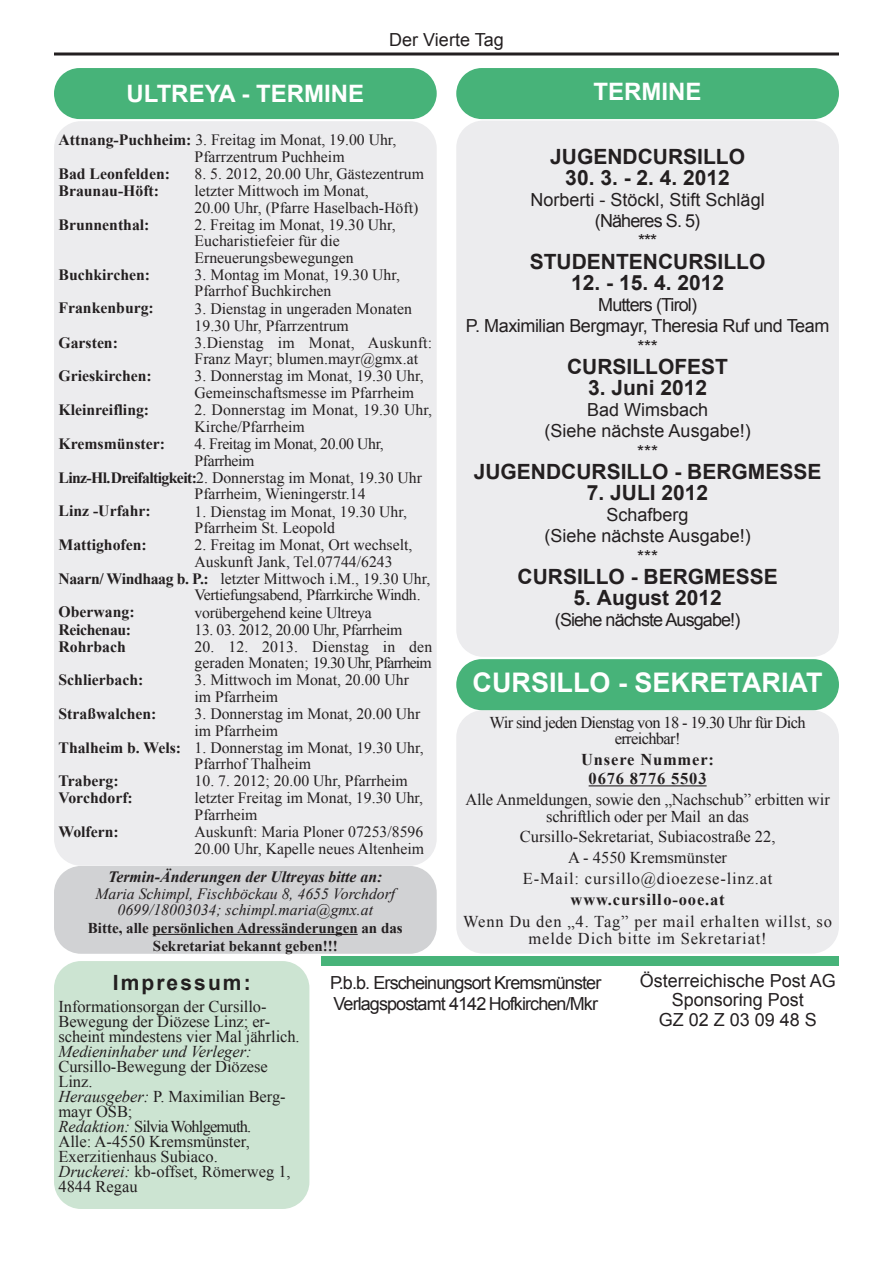
<style>
.page{position:relative;width:893px;height:1263px;background:#fff}
.page>*{position:absolute;margin:0;border:0;box-sizing:border-box;transform-origin:0 0}
.t1{font:700 27px "Arial";color:#fff}
.t2{font:700 24px "Arial";color:#fff}
.t3{font:700 21px "Arial";color:#231f20}
.t4{font:18px/21px "Arial";color:#231f20;text-align:center}
.t5{font:18px/21px "Arial";letter-spacing:-.05em;color:#231f20}
.t6{font:18px/21px "Arial";letter-spacing:-.025em;color:#231f20;text-align:center}
.t7{font:16.5px/15px "Times New Roman";letter-spacing:-.005em;color:#231f20;text-align:center}
.t8{font:16.5px/16.5px "Times New Roman";letter-spacing:.05em;color:#231f20;text-align:center}
.t9{font:16.5px/16.5px "Times New Roman";letter-spacing:-.04em;color:#231f20;text-align:center}
.t10{font:700 16.5px/19.2px "Times New Roman";letter-spacing:.05em;color:#231f20;text-align:center}
.t11{font:italic 16.5px "Times New Roman";letter-spacing:-.005em;color:#231f20}
.t12{font:15.75px/16.5px "Times New Roman";color:#231f20}
.t13{font:700 15.75px "Times New Roman";color:#231f20}
.t14{font:15.75px "Times New Roman";letter-spacing:-.025em;color:#231f20}
.t15{font:italic 15.75px/15.8px "Times New Roman";color:#231f20;text-align:center}
.t16{font:italic 700 15.75px "Times New Roman";color:#231f20}
.t17{font:700 15.75px "Times New Roman";letter-spacing:-.025em;color:#231f20}
.t18{font:700 15px/17.7px "Times New Roman";color:#231f20;text-align:center}
.s1{font-weight:700}
.s2{font-style:italic}
</style>
<div class="page">
<div style="left:54px;top:866px;width:383px;height:88px;background:#d1d2d4"></div>
<hr style="left:153px;top:934px;width:205px;height:1px;background:#231f20">
<div style="left:54px;top:961px;width:255px;height:248px;background:#cce4d2"></div>
<div style="left:456px;top:710px;width:383px;height:243px;background:#ececee"></div>
<div style="left:456px;top:659px;width:383px;height:51px;background:#47b379"></div>
<div style="left:456px;top:121px;width:383px;height:536px;background:#ececee"></div>
<div style="left:54px;top:121px;width:383px;height:745px;background:#ececee"></div>
<div style="left:456px;top:68px;width:383px;height:51px;background:#47b379"></div>
<div style="left:54px;top:68px;width:383px;height:51px;background:#47b379"></div>
<svg style="left:54px;top:52px;width:785px;height:4px;background:#595657"></svg>
<hr style="left:589px;top:785px;width:118px;height:1px;background:#231f20">
<div style="left:321px;top:956px;width:518px;height:9px;background:#47b379"></div>
<p class="t4" style="left:389px;top:29px;width:116px">Der Vierte Tag</p>
<h2 class="t2" style="left:126px;top:81px;width:239px">ULTREYA - TERMINE</h2>
<h2 class="t2" style="left:594px;top:78px;width:110px">TERMINE</h2>
<p class="t12" style="left:195px;top:132px;width:203px;text-indent:-136px"><span class="s1">Attnang-Puchheim:</span> 3. Freitag im Monat, 19.00 Uhr,<br>Pfarrzentrum Puchheim</p>
<p class="t13" style="left:58px;top:165px;width:113px">Bad Leonfelden:</p>
<p class="t12" style="left:195px;top:165px;width:231px">8. 5. 2012, 20.00 Uhr, Gästezentrum</p>
<p class="t13" style="left:58px;top:182px;width:102px">Braunau-Höft:</p>
<p class="t12" style="left:195px;top:183px;width:225px">letzter Mittwoch im Monat,<br>20.00 Uhr, (Pfarre Haselbach-Höft)</p>
<p class="t13" style="left:58px;top:216px;width:93px">Brunnenthal:</p>
<p class="t12" style="left:195px;top:216px;width:203px">2. Freitag im Monat, 19.30 Uhr,<br>Eucharistiefeier für die<br>Erneuerungsbewegungen</p>
<p class="t13" style="left:59px;top:266px;width:93px">Buchkirchen:</p>
<p class="t12" style="left:195px;top:266px;width:207px">3. Montag im Monat, 19.30 Uhr,<br>Pfarrhof Buchkirchen</p>
<p class="t13" style="left:59px;top:299px;width:97px">Frankenburg:</p>
<p class="t12" style="left:195px;top:300px;width:219px;line-height:17.1px">3. Dienstag in ungeraden Monaten<br>19.30 Uhr, Pfarrzentrum</p>
<p class="t13" style="left:59px;top:334px;width:61px">Garsten:</p>
<p class="t12" style="left:195px;top:334px;width:239px">3.Dienstag im Monat, Auskunft:<br>Franz Mayr; blumen.mayr@gmx.at</p>
<p class="t13" style="left:59px;top:367px;width:95px">Grieskirchen:</p>
<p class="t12" style="left:195px;top:368px;width:231px">3. Donnerstag im Monat, 19.30 Uhr,<br>Gemeinschaftsmesse im Pfarrheim</p>
<p class="t13" style="left:59px;top:401px;width:92px">Kleinreifling:</p>
<p class="t12" style="left:195px;top:401px;width:239px">2. Donnerstag im Monat, 19.30 Uhr,<br>Kirche/Pfarrheim</p>
<p class="t13" style="left:59px;top:435px;width:108px">Kremsmünster:</p>
<p class="t14" style="left:195px;top:435px;width:191px">4. Freitag im Monat, 20.00 Uhr,</p>
<p class="t14" style="left:195px;top:452px;width:61px">Pfarrheim</p>
<p class="t12" style="left:59px;top:469px;width:365px"><span class="s1">Linz-Hl.Dreifaltigkeit:</span>2. Donnerstag im Monat, 19.30 Uhr</p>
<p class="t12" style="left:195px;top:486px;width:172px">Pfarrheim, Wieningerstr.14</p>
<p class="t13" style="left:59px;top:502px;width:94px">Linz -Urfahr:</p>
<p class="t12" style="left:195px;top:503px;width:214px">1. Dienstag im Monat, 19.30 Uhr,<br>Pfarrheim St. Leopold</p>
<p class="t13" style="left:59px;top:536px;width:90px">Mattighofen:</p>
<p class="t12" style="left:195px;top:537px;width:219px">2. Freitag im Monat, Ort wechselt,</p>
<p class="t12" style="left:195px;top:553px;width:200px">Auskunft Jank, Tel.07744/6243</p>
<p class="t12" style="left:59px;top:570px;width:373px"><span class="s1">Naarn/ Windhaag b. P.:</span> letzter Mittwoch i.M., 19.30 Uhr,</p>
<p class="t14" style="left:195px;top:586px;width:228px">Vertiefungsabend, Pfarrkirche Windh.</p>
<p class="t13" style="left:59px;top:603px;width:78px">Oberwang:</p>
<p class="t12" style="left:195px;top:604px;width:179px">vorübergehend keine Ultreya</p>
<p class="t17" style="left:59px;top:620px;width:74px">Reichenau:</p>
<p class="t14" style="left:195px;top:621px;width:209px">13. 03. 2012, 20.00 Uhr, Pfarrheim</p>
<p class="t13" style="left:59px;top:638px;width:69px">Rohrbach</p>
<p class="t12" style="left:195px;top:638px;width:239px">20. 12. 2013. Dienstag in den geraden Monaten; 19.30 Uhr, Pfarrheim</p>
<p class="t13" style="left:59px;top:671px;width:86px">Schlierbach:</p>
<p class="t12" style="left:195px;top:672px;width:216px">3. Mittwoch im Monat, 20.00 Uhr im Pfarrheim</p>
<p class="t13" style="left:59px;top:705px;width:99px">Straßwalchen:</p>
<p class="t12" style="left:195px;top:705px;width:227px">3. Donnerstag im Monat, 20.00 Uhr</p>
<p class="t12" style="left:195px;top:722px;width:85px">im Pfarrheim</p>
<p class="t12" style="left:59px;top:739px;width:367px"><span class="s1">Thalheim b. Wels:</span> 1. Donnerstag im Monat, 19.30 Uhr,</p>
<p class="t12" style="left:195px;top:755px;width:118px">Pfarrhof Thalheim</p>
<p class="t13" style="left:59px;top:772px;width:62px">Traberg:</p>
<p class="t12" style="left:195px;top:773px;width:215px">10. 7. 2012; 20.00 Uhr, Pfarrheim</p>
<p class="t13" style="left:59px;top:789px;width:76px">Vorchdorf:</p>
<p class="t12" style="left:195px;top:790px;width:230px">letzter Freitag im Monat, 19.30 Uhr,<br>Pfarrheim</p>
<p class="t13" style="left:59px;top:823px;width:62px">Wolfern:</p>
<p class="t12" style="left:195px;top:823px;width:231px">Auskunft: Maria Ploner 07253/8596<br>20.00 Uhr, Kapelle neues Altenheim</p>
<p class="t16" style="left:108px;top:868px;width:276px">Termin-Änderungen der Ultreyas bitte an:</p>
<p class="t15" style="left:95px;top:886px;width:301px">Maria Schimpl, Fischböckau 8, 4655 Vorchdorf<br>0699/18003034; schimpl.maria@gmx.at</p>
<p class="t18" style="left:88px;top:919px;width:316px">Bitte, alle persönlichen Adressänderungen an das<br>Sekretariat bekannt geben!!!</p>
<h3 class="t3" style="left:550px;top:145px;width:196px">JUGENDCURSILLO</h3>
<h3 class="t3" style="left:565px;top:166px;width:166px">30. 3. - 2. 4. 2012</h3>
<p class="t4" style="left:531px;top:189px;width:236px;line-height:20.5px">Norberti - Stöckl, Stift Schlägl (Näheres S. 5)<br>***</p>
<h3 class="t3" style="left:530px;top:250px;width:237px">STUDENTENCURSILLO</h3>
<h3 class="t3" style="left:571px;top:271px;width:154px">12. - 15. 4. 2012</h3>
<p class="t6" style="left:466px;top:294px;width:365px">Mutters (Tirol)<br>P. Maximilian Bergmayr, Theresia Ruf und Team ***</p>
<h3 class="t3" style="left:567px;top:355px;width:162px">CURSILLOFEST</h3>
<h3 class="t3" style="left:588px;top:376px;width:121px">3. JUNI 2012</h3>
<p class="t4" style="left:545px;top:399px;width:208px">Bad Wimsbach<br>(Siehe nächste Ausgabe!) ***</p>
<h3 class="t3" style="left:474px;top:460px;width:349px">JUGENDCURSILLO - BERGMESSE</h3>
<h3 class="t3" style="left:587px;top:481px;width:123px">7. JULI 2012</h3>
<p class="t4" style="left:545px;top:504px;width:208px">Schafberg<br>(Siehe nächste Ausgabe!) ***</p>
<h3 class="t3" style="left:517px;top:565px;width:262px">CURSILLO - BERGMESSE</h3>
<h3 class="t3" style="left:573px;top:586px;width:150px">5. AUGUST 2012</h3>
<p class="t5" style="left:555px;top:609px;width:187px">(Siehe nächste Ausgabe!)</p>
<h1 class="t1" style="left:473px;top:667px;width:351px">CURSILLO - SEKRETARIAT</h1>
<p class="t9" style="left:490px;top:714px;width:317px">Wir sind jeden Dienstag von 18 - 19.30 Uhr für Dich erreichbar!</p>
<p class="t10" style="left:581px;top:750px;width:134px">Unsere Nummer:<br>0676 8776 5503</p>
<p class="t7" style="left:465px;top:791px;width:366px;line-height:16.5px">Alle Anmeldungen, sowie den „Nachschub” erbitten wir schriftlich oder per Mail an das</p>
<p class="t7" style="left:520px;top:826px;width:257px;line-height:20.7px">Cursillo-Sekretariat, Subiacostraße 22,<br>A - 4550 Kremsmünster<br>E-Mail: cursillo@dioezese-linz.at</p>
<p class="t10" style="left:571px;top:889px;width:156px">www.cursillo-ooe.at</p>
<p class="t8" style="left:463px;top:913px;width:371px">Wenn Du den „4. Tag” per mail erhalten willst, so melde Dich bitte im Sekretariat!</p>
<h3 class="t3" style="left:113px;top:970px;width:139px">IMPRESSUM:</h3>
<p class="t7" style="left:58px;top:999px;width:243px;text-align:left">Informationsorgan der Cursillo-<br>Bewegung der Diözese Linz; er&shy;scheint mindestens vier Mal jährlich.</p>
<p class="t11" style="left:58px;top:1042px;width:195px">Medieninhaber und Verleger:</p>
<p class="t7" style="left:58px;top:1059px;width:234px;text-align:left">Cursillo-Bewegung der Diözese<br>Linz.<br><span class="s2">Herausgeber:</span> P. Maximilian Berg&shy;mayr OSB;<br><span class="s2">Redaktion:</span> Silvia Wohlgemuth.<br>Alle: A-4550 Kremsmünster,<br>Exerzitienhaus Subiaco.<br><span class="s2">Druckerei:</span> kb-offset, Römerweg 1,<br>4844 Regau</p>
<p class="t5" style="left:330px;top:972px;width:273px">P.b.b. Erscheinungsort Kremsmünster<br>Verlagspostamt 4142 Hofkirchen/Mkr</p>
<p class="t4" style="left:640px;top:971px;width:198px;line-height:19.5px">Österreichische Post AG<br>Sponsoring Post<br>GZ02Z030948S</p>
</div>
